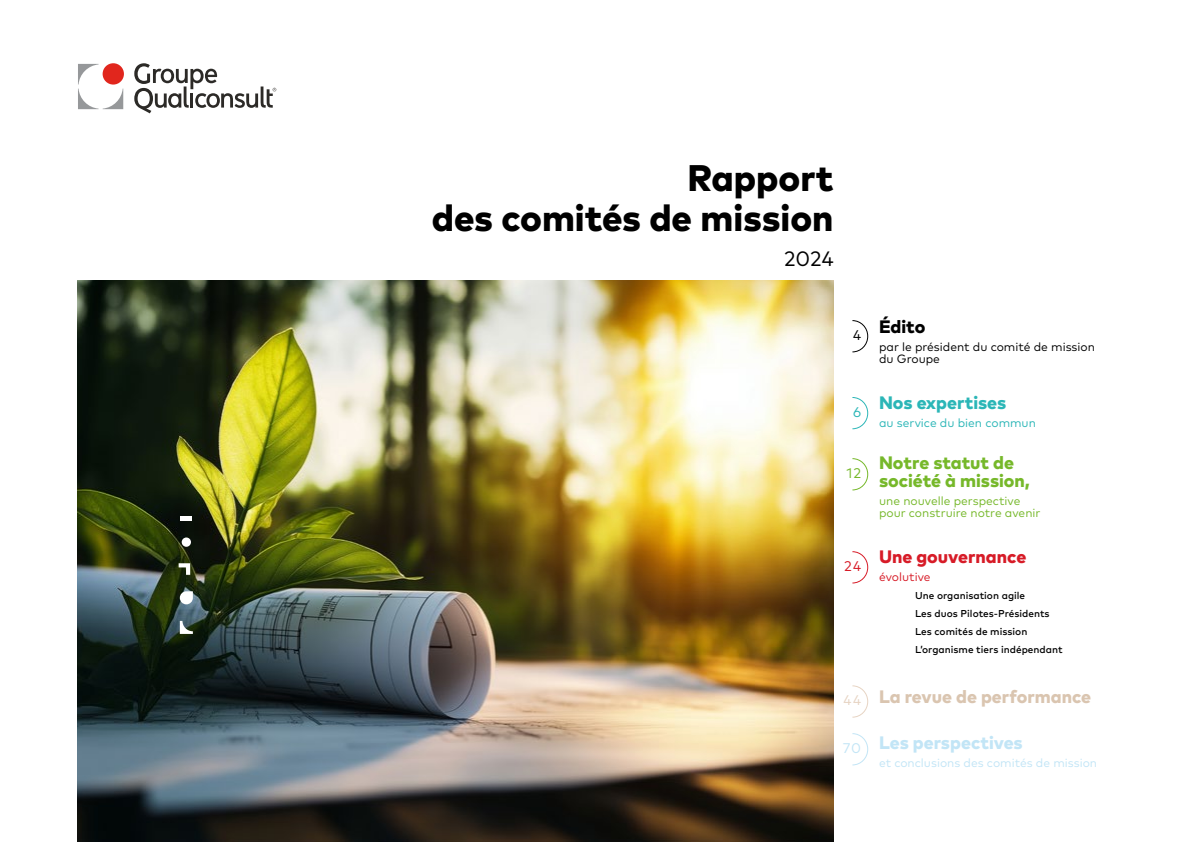
<style>
.page{position:relative;width:1191px;height:842px;background:#fff}
.page>*{position:absolute;margin:0;border:0;box-sizing:border-box;transform-origin:0 0}
.t1{font:800 37px/40.7px "Mark Pro";color:#000;text-align:right}
.t2{font:20.8px "Mark Pro";color:#000}
.t3{font:800 18px/18px "Mark Pro";color:#76b82a}
.t4{font:800 18px "Mark Pro";color:#dac5b0}
.t5{font:800 18px "Mark Pro";color:#c2e5f6}
.t6{font:800 18px "Mark Pro";color:#d71b27}
.t7{font:800 18px "Mark Pro";color:#2bb6b7}
.t8{font:800 18px "Mark Pro";letter-spacing:-.005em;color:#000}
.t9{font:14px "Mark Pro";color:#76b82a}
.t10{font:14px "Mark Pro";color:#d71b27}
.t11{font:14px "Mark Pro";color:#e7d4c3}
.t12{font:14px "Mark Pro";color:#c2e5f6}
.t13{font:14px "Mark Pro";color:#000}
.t14{font:14px "Mark Pro";color:#2bb6b7}
.t15{font:12px/12px "Mark Pro";color:#76b82a}
.t16{font:12px/12px "Mark Pro";color:#000}
.t17{font:12px "Mark Pro";color:#c2e5f6}
.t18{font:12px "Mark Pro";color:#2bb6b7}
.t19{font:12px "Mark Pro";color:#d71b27}
.t20{font:500 10px/18px "Mark Pro";color:#000}
</style>
<div class="page">
<img style="left:78px;top:281px;width:755px;height:561px">
<svg style="left:852px;top:320px;width:16px;height:32px"></svg>
<svg style="left:852px;top:397px;width:16px;height:33px"></svg>
<svg style="left:852px;top:458px;width:16px;height:33px"></svg>
<svg style="left:852px;top:551px;width:16px;height:33px"></svg>
<svg style="left:852px;top:685px;width:16px;height:33px"></svg>
<svg style="left:852px;top:733px;width:16px;height:33px"></svg>
<svg style="left:103px;top:63px;width:21px;height:22px"></svg>
<svg style="left:78px;top:64px;width:45px;height:45px"></svg>
<svg style="left:134px;top:63px;width:142px;height:50px"></svg>
<hr style="left:181px;top:517px;width:11px;height:4px;background:#fff">
<svg style="left:179px;top:563px;width:11px;height:12px"></svg>
<svg style="left:180px;top:621px;width:13px;height:13px"></svg>
<div style="left:180px;top:591px;width:13px;height:13px;background:#fff;border-radius:7px"></div>
<div style="left:182px;top:537px;width:9px;height:10px;background:#fff;border-radius:5px"></div>
<h1 class="t1" style="left:432px;top:154px;width:403px">Rapport<br>des comités de mission</h1>
<h2 class="t2" style="left:784px;top:243px;width:51px">2024</h2>
<h3 class="t13" style="left:853px;top:325px;width:10px">4</h3>
<h3 class="t14" style="left:853px;top:402px;width:10px">6</h3>
<h3 class="t9" style="left:846px;top:463px;width:16px">12</h3>
<h3 class="t10" style="left:844px;top:556px;width:18px">24</h3>
<h3 class="t11" style="left:843px;top:690px;width:19px">44</h3>
<h3 class="t12" style="left:842px;top:738px;width:20px">70</h3>
<h3 class="t8" style="left:879px;top:313px;width:48px">Édito</h3>
<p class="t16" style="left:879px;top:340px;width:217px">par le président du comité de mission du Groupe</p>
<h3 class="t7" style="left:879px;top:389px;width:129px">Nos expertises</h3>
<p class="t18" style="left:879px;top:414px;width:158px">au service du bien commun</p>
<h3 class="t3" style="left:879px;top:452px;width:152px">Notre statut de société à mission,</h3>
<p class="t15" style="left:879px;top:494px;width:163px">une nouvelle perspective pour construire notre avenir</p>
<h3 class="t6" style="left:879px;top:543px;width:149px">Une gouvernance</h3>
<p class="t19" style="left:879px;top:568px;width:53px">évolutive</p>
<p class="t20" style="left:915px;top:586px;width:149px">Une organisation agile<br>Les duos Pilotes-Présidents<br>Les comités de mission<br>L’organisme tiers indépendant</p>
<h3 class="t4" style="left:879px;top:683px;width:214px">La revue de performance</h3>
<h3 class="t5" style="left:879px;top:729px;width:145px">Les perspectives</h3>
<p class="t17" style="left:879px;top:754px;width:219px">et conclusions des comités de mission</p>
</div>
